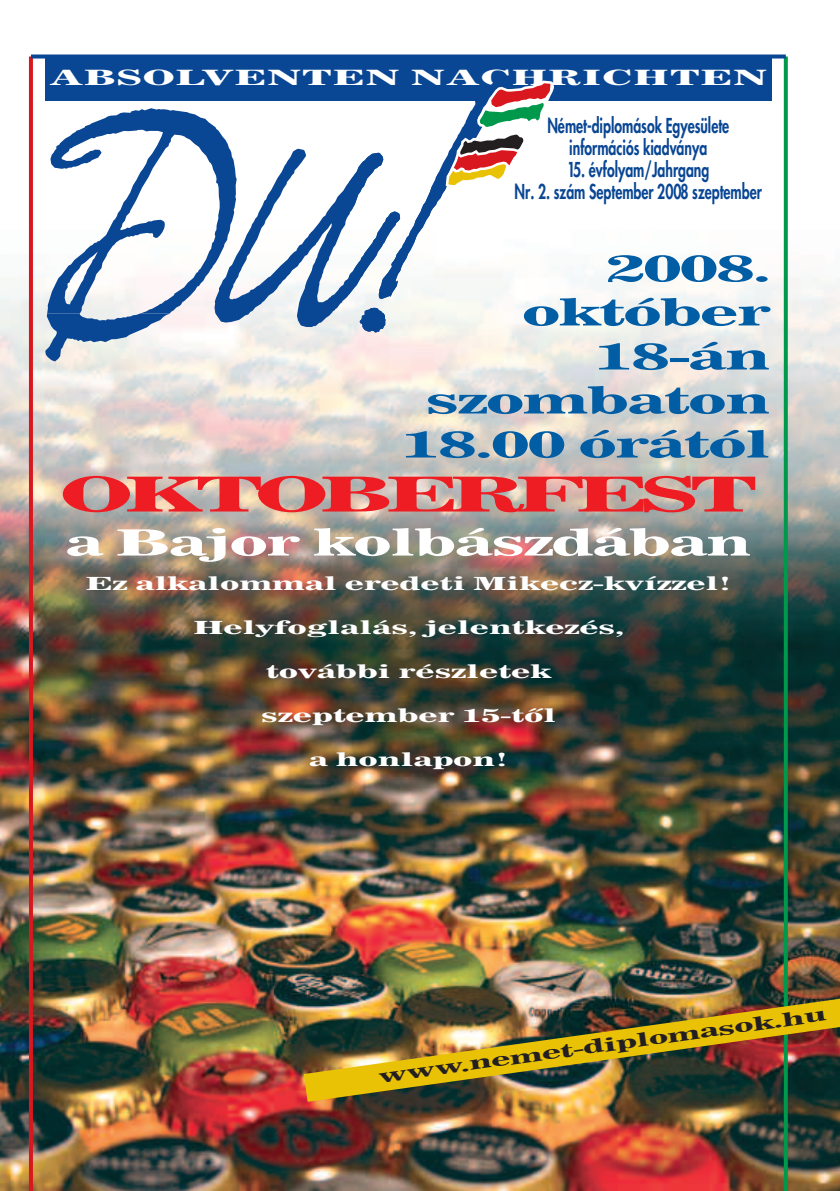
<style>
.page{position:relative;width:840px;height:1191px;background:#fff}
.page>*{position:absolute;margin:0;border:0;box-sizing:border-box;transform-origin:0 0}
.t1{font:700 48px "H Corona";letter-spacing:-.1em;color:#ee1d23;scale:2 1}
.t2{font:700 36px/44px "H Corona";letter-spacing:-.05em;color:#015da4;text-align:right;scale:2 1}
.t3{font:700 36px "H Corona";letter-spacing:-.05em;color:#fff;scale:2 1}
.t4{font:700 21px "H Corona";color:#fff;scale:2 1}
.t5{font:800 20px/22px "H Futura";color:#094694;text-align:center;scale:.7 1}
.t6{font:700 18px "H Corona";letter-spacing:-.03em;color:#fff;scale:2 1}
.t7{font:700 18px "H Corona";color:#231f20;scale:2 1}
</style>
<div class="page">
<img style="left:0;top:54px;width:839px;height:1137px">
<svg style="left:783px;top:56px;width:4px;height:1135px;background:#1c9657"></svg>
<hr style="left:29px;top:56px;width:4px;height:1135px;background:#d8171f">
<svg style="left:31px;top:54px;width:754px;height:4px;background:#4573ae"></svg>
<div style="left:45px;top:56px;width:726px;height:44px;background:#094694"></div>
<svg style="left:45px;top:80px;width:511px;height:281px"></svg>
<img style="left:274px;top:972px;width:565px;height:147px">
<p class="t4" style="left:49px;top:65px;width:361px">ABSOLVENTEN NACHRICHTEN</p>
<p class="t5" style="left:547px;top:115px;width:261px">Német-diplomások Egyesülete információs kiadványa</p>
<p class="t5" style="left:514px;top:159px;width:354px">15. évfolyam/Jahrgang<br>Nr. 2. szám September 2008 szeptember</p>
<h2 class="t2" style="left:400px;top:247px;width:187px">2008. október<br>18-án szombaton<br>18.00 órától</h2>
<h1 class="t1" style="left:59px;top:467px;width:351px">OKTOBERFEST</h1>
<h2 class="t3" style="left:64px;top:522px;width:345px">a Bajor kolbászdában</h2>
<p class="t6" style="left:85px;top:573px;width:325px">Ez alkalommal eredeti Mikecz-kvízzel!</p>
<p class="t6" style="left:192px;top:617px;width:218px">Helyfoglalás, jelentkezés,</p>
<p class="t6" style="left:265px;top:661px;width:144px">további részletek</p>
<p class="t6" style="left:260px;top:705px;width:149px">szeptember 15-tôl</p>
<p class="t6" style="left:308px;top:749px;width:102px">a honlapon!</p>
<p class="t7" style="left:376px;top:1066px;width:228px;rotate:-8deg">www.nemet-diplomasok.hu</p>
</div>
